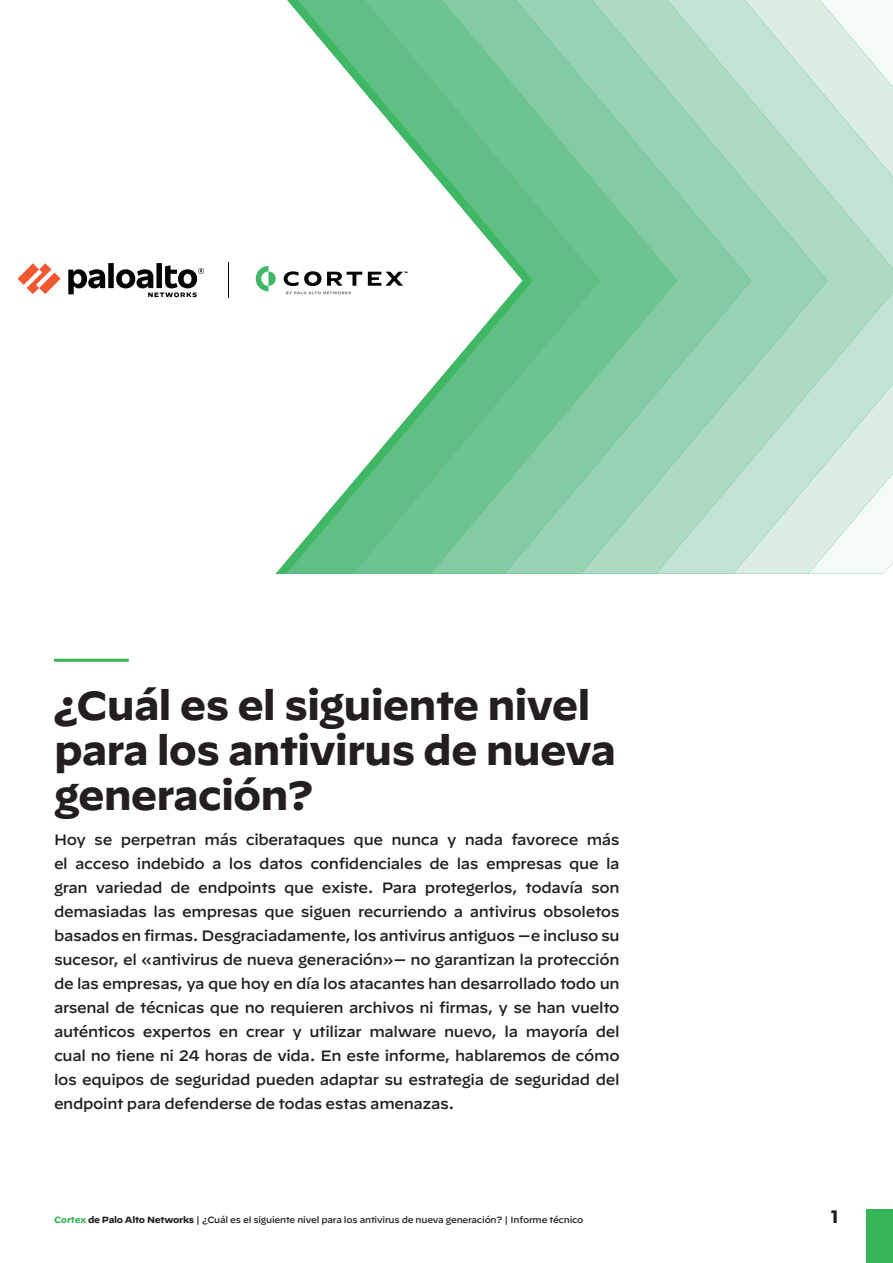
<style>
.page{position:relative;width:893px;height:1263px;background:#fff}
.page>*{position:absolute;margin:0;border:0;box-sizing:border-box;transform-origin:0 0}
.title-page-title{font:700 40.5px/45px "Decimal";letter-spacing:-.025em;color:#231f20}
.t1{font:700 18px "Decimal";color:#231f20}
.title-page-intro-tex{font:500 15px/24px "Decimal";letter-spacing:-.025em;color:#231f20;text-align:justify}
.t2{font:500 9px "Decimal";letter-spacing:-.025em;color:#231f20}
.s1{font-weight:700;color:#36b558}
.s2{font-weight:700}
</style>
<div class="page">
<div style="left:866px;top:1209px;width:27px;height:54px;background:#36b558"></div>
<svg style="left:18px;top:272px;width:6px;height:13px"></svg>
<svg style="left:827px;top:0;width:66px;height:574px"></svg>
<svg style="left:751px;top:0;width:76px;height:574px;background:#b8dfcc"></svg>
<svg style="left:677px;top:0;width:74px;height:574px;background:#a2d6bc"></svg>
<svg style="left:600px;top:0;width:77px;height:574px;background:#8cceaa"></svg>
<svg style="left:533px;top:0;width:67px;height:574px;background:#7bc89c"></svg>
<svg style="left:24px;top:0;width:509px;height:574px"></svg>
<svg style="left:256px;top:266px;width:20px;height:25px"></svg>
<svg style="left:284px;top:271px;width:78px;height:23px"></svg>
<svg style="left:368px;top:272px;width:39px;height:14px"></svg>
<hr style="left:54px;top:659px;width:75px;height:3px;background:#36b558">
<p class="title-page-title" style="left:54px;top:683px;width:563px">¿Cuál es el siguiente nivel para los antivirus de nueva generación?</p>
<p class="title-page-intro-tex" style="left:54px;top:825px;width:567px">Hoy se perpetran más ciberataques que nunca y nada favorece más el acceso indebido a los datos confidenciales de las empresas que la gran variedad de endpoints que existe. Para protegerlos, todavía son demasiadas las empresas que siguen recurriendo a antivirus obsoletos basados en firmas. Desgraciadamente, los antivirus antiguos —e incluso su sucesor, el «antivirus de nueva generación»— no garantizan la protección de las empresas, ya que hoy en día los atacantes han desarrollado todo un arsenal de técnicas que no requieren archivos ni firmas, y se han vuelto auténticos expertos en crear y utilizar malware nuevo, la mayoría del cual no tiene ni 24 horas de vida. En este informe, hablaremos de cómo los equipos de seguridad pueden adaptar su estrategia de seguridad del endpoint para defenderse de todas estas amenazas.</p>
<p class="t2" style="left:54px;top:1212px;width:531px"><span class="s1">Cortex</span> <span class="s2">de Palo Alto Networks</span> | ¿Cuál es el siguiente nivel para los antivirus de nueva generación? | Informe técnico</p>
<p class="t1" style="left:830px;top:1206px;width:10px">1</p>
</div>
